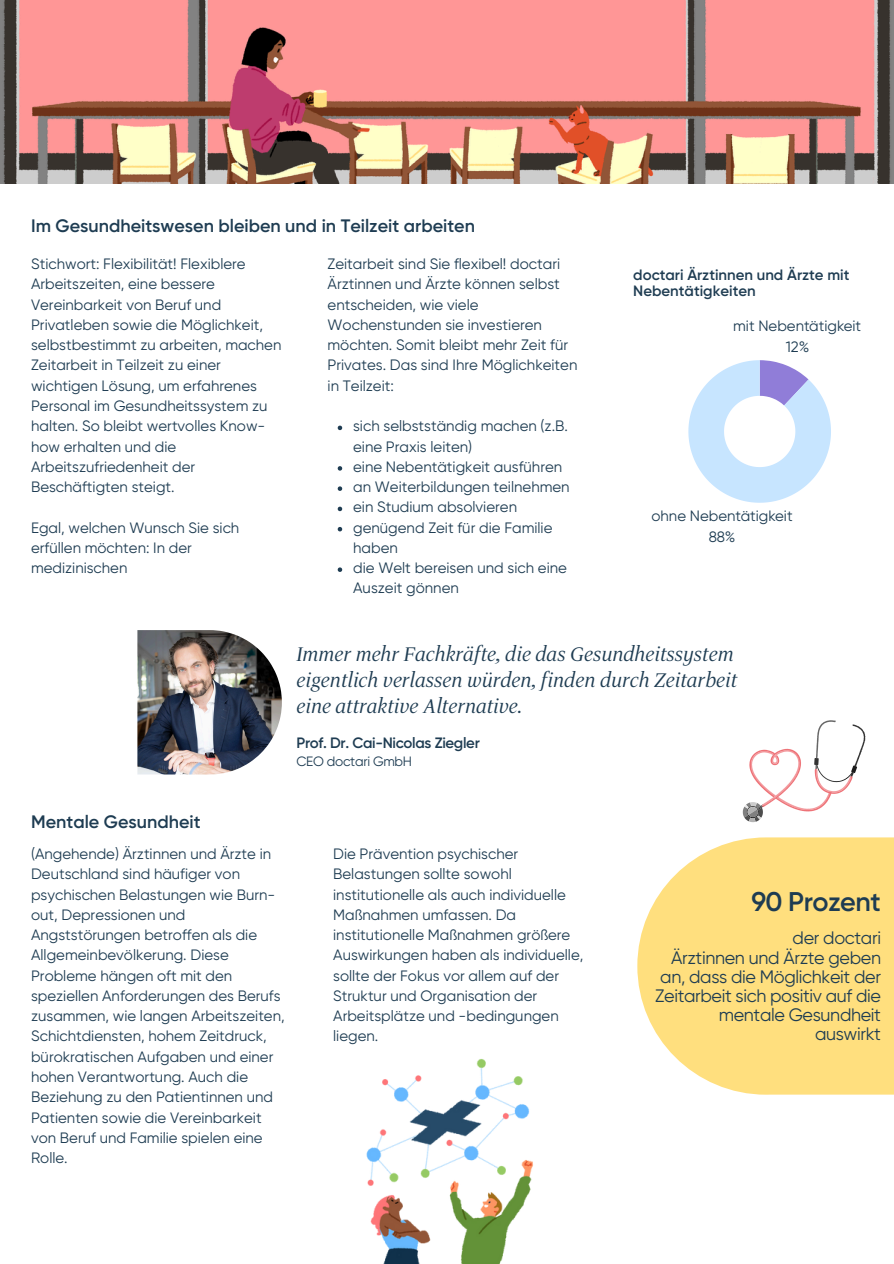
<style>
.page{position:relative;width:894px;height:1264px;background:#fff}
.page>*{position:absolute;margin:0;border:0;box-sizing:border-box;transform-origin:0 0}
.t1{font:600 27px "Gilroy";letter-spacing:-.02em;color:#1e3c52}
.t2{font:italic 24px/26.1px "Dignitas";color:#1e3c52}
.t3{font:18px/19.2px "Gilroy";letter-spacing:-.02em;color:#1e3c52;text-align:right}
.t4{font:600 18px "Gilroy";color:#1e3c52}
.t5{font:15px/20.2px "Gilroy";color:#1e3c52}
.t6{font:600 15px/15.8px "Gilroy";color:#1e3c52}
.t7{font:600 15px "Gilroy";letter-spacing:-.02em;color:#1e3c52}
.t8{font:13.5px "Gilroy";letter-spacing:-.02em;color:#1e3c52}
</style>
<div class="page">
<img style="left:0;top:0;width:893px;height:184px">
<svg style="left:742px;top:720px;width:123px;height:102px"></svg>
<img style="left:137px;top:630px;width:145px;height:144px">
<svg style="left:688px;top:360px;width:142px;height:143px"></svg>
<img style="left:366px;top:1059px;width:167px;height:204px">
<svg style="left:337px;top:425px;width:5px;height:5px"></svg>
<svg style="left:337px;top:466px;width:5px;height:4px"></svg>
<svg style="left:337px;top:486px;width:5px;height:5px"></svg>
<svg style="left:337px;top:506px;width:5px;height:5px"></svg>
<svg style="left:337px;top:527px;width:5px;height:4px"></svg>
<svg style="left:337px;top:567px;width:5px;height:5px"></svg>
<svg style="left:637px;top:837px;width:256px;height:257px;background:#ffe390"></svg>
<p class="t4" style="left:31px;top:215px;width:445px">Im Gesundheitswesen bleiben und in Teilzeit arbeiten</p>
<p class="t5" style="left:327px;top:254px;width:251px">Zeitarbeit sind Sie flexibel! doctari<br>Ärztinnen und Ärzte können selbst entscheiden, wie viele<br>Wochenstunden sie investieren möchten. Somit bleibt mehr Zeit für<br>Privates. Das sind Ihre Möglichkeiten in Teilzeit:</p>
<p class="t5" style="left:353px;top:416px;width:216px">sich selbstständig machen (z.B. eine Praxis leiten)</p>
<p class="t5" style="left:353px;top:456px;width:210px">eine Nebentätigkeit ausführen</p>
<p class="t5" style="left:353px;top:477px;width:218px">an Weiterbildungen teilnehmen</p>
<p class="t5" style="left:353px;top:497px;width:165px">ein Studium absolvieren</p>
<h5 class="t5" style="left:353px;top:517px;width:201px">genügend Zeit für die Familie haben</h5>
<p class="t5" style="left:353px;top:558px;width:215px">die Welt bereisen und sich eine<br>Auszeit gönnen</p>
<p class="t5" style="left:31px;top:254px;width:252px">Stichwort: Flexibilität! Flexiblere<br>Arbeitszeiten, eine bessere<br>Vereinbarkeit von Beruf und<br>Privatleben sowie die Möglichkeit, selbstbestimmt zu arbeiten, machen<br>Zeitarbeit in Teilzeit zu einer wichtigen Lösung, um erfahrenes<br>Personal im Gesundheitssystem zu halten. So bleibt wertvolles Know&shy;how erhalten und die<br>Arbeitszufriedenheit der<br>Beschäftigten steigt.</p>
<h2 class="t5" style="left:31px;top:517px;width:210px">Egal, welchen Wunsch Sie sich erfüllen möchten: In der medizinischen</h2>
<h6 class="t6" style="left:633px;top:267px;width:218px">doctari Ärztinnen und Ärzte mit<br>Nebentätigkeiten</h6>
<p class="t5" style="left:733px;top:316px;width:129px;line-height:20.7px;text-align:center">mit Nebentätigkeit<br>12%</p>
<p class="t5" style="left:651px;top:506px;width:143px;line-height:20.7px;text-align:center">ohne Nebentätigkeit<br>88%</p>
<h3 class="t2" style="left:296px;top:640px;width:442px">Immer mehr Fachkräfte, die das Gesundheitssystem eigentlich verlassen würden, finden durch Zeitarbeit eine attraktive Alternative.</h3>
<h6 class="t7" style="left:296px;top:733px;width:185px">Prof. Dr. Cai-Nicolas Ziegler</h6>
<h6 class="t8" style="left:296px;top:753px;width:117px">CEO doctari GmbH</h6>
<h6 class="t4" style="left:31px;top:811px;width:171px">Mentale Gesundheit</h6>
<h3 class="t5" style="left:31px;top:843px;width:255px">(Angehende) Ärztinnen und Ärzte in<br>Deutschland sind häufiger von psychischen Belastungen wie Burn&shy;out, Depressionen und<br>Angststörungen betroffen als die<br>Allgemeinbevölkerung. Diese<br>Probleme hängen oft mit den speziellen Anforderungen des Berufs zusammen, wie langen Arbeitszeiten,<br>Schichtdiensten, hohem Zeitdruck, bürokratischen Aufgaben und einer hohen Verantwortung. Auch die<br>Beziehung zu den Patientinnen und<br>Patienten sowie die Vereinbarkeit von Beruf und Familie spielen eine<br>Rolle.</h3>
<p class="t5" style="left:333px;top:843px;width:252px">Die Prävention psychischer<br>Belastungen sollte sowohl institutionelle als auch individuelle<br>Maßnahmen umfassen. Da institutionelle Maßnahmen größere<br>Auswirkungen haben als individuelle, sollte der Fokus vor allem auf der<br>Struktur und Organisation der<br>Arbeitsplätze und -bedingungen liegen.</p>
<p class="t1" style="left:751px;top:886px;width:131px">90 Prozent</p>
<h5 class="t3" style="left:655px;top:928px;width:227px">der doctari<br>Ärztinnen und Ärzte geben an, dass die Möglichkeit der<br>Zeitarbeit sich positiv auf die mentale Gesundheit auswirkt</h5>
</div>
